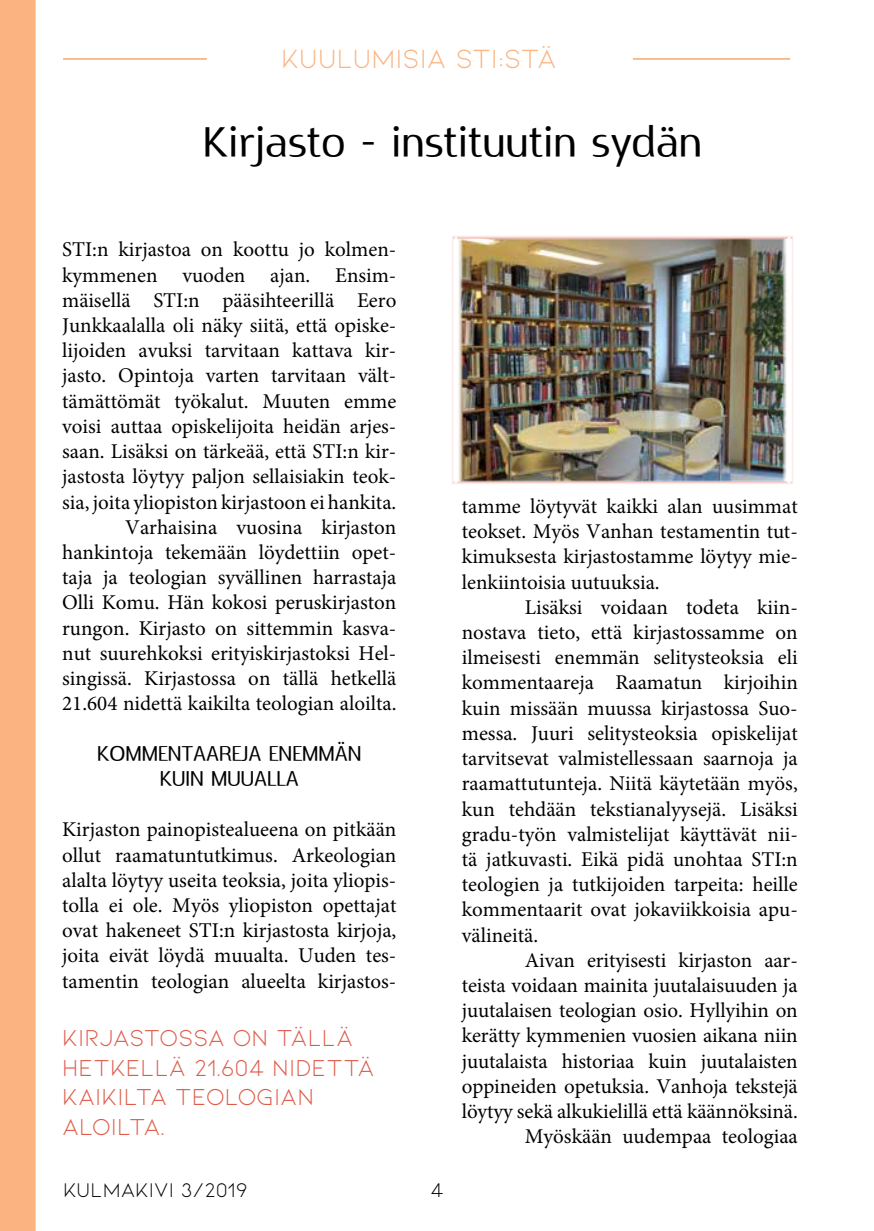
<style>
.page{position:relative;width:874px;height:1231px;background:#fff}
.page>*{position:absolute;margin:0;border:0;box-sizing:border-box;transform-origin:0 0}
.t1{font:42px "Rabelo";color:#000}
.t2{font:28px "Kiona";color:#fab381}
.t3{font:24.5px/29.4px "Kiona";color:#de5b49}
.t4{font:21px/25.2px "Minion Pro";color:#000;text-align:justify}
.t5{font:21px/25.2px "Rabelo";color:#000;text-align:center}
.t6{font:21px "Kiona";color:#000}
</style>
<div class="page">
<hr style="left:63px;top:58px;width:144px;height:2px;background:#fab381">
<hr style="left:632px;top:58px;width:157px;height:2px;background:#fab381">
<div style="left:0;top:0;width:36px;height:1230px;background:#fab381"></div>
<img style="left:458px;top:240px;width:328px;height:240px">
<h2 class="t2" style="left:281px;top:43px;width:277px">KUULUMISIA STI:STÄ</h2>
<h1 class="t1" style="left:203px;top:117px;width:500px">Kirjasto - instituutin sydän</h1>
<p class="t4" style="left:62px;top:237px;width:335px;text-align:right">STI:n kirjastoa on koottu jo kolmen&shy;kymmenen vuoden ajan. Ensim&shy;mäisellä STI:n pääsihteerillä Eero Junkkaalalla oli näky siitä, että opiske&shy;lijoiden avuksi tarvitaan kattava kir&shy;jasto. Opintoja varten tarvitaan vält&shy;tämättömät työkalut. Muuten emme voisi auttaa opiskelijoita heidän arjes&shy;saan. Lisäksi on tärkeää, että STI:n kir&shy;jastosta löytyy paljon sellaisiakin teok&shy;sia, joita yliopiston kirjastoon ei hankita.<br>Varhaisina vuosina kirjaston hankintoja tekemään löydettiin opet&shy;taja ja teologian syvällinen harrastaja Olli Komu. Hän kokosi peruskirjaston rungon. Kirjasto on sittemmin kasva&shy;nut suurehkoksi erityiskirjastoksi Hel&shy;singissä. Kirjastossa on tällä hetkellä 21.604 nidettä kaikilta teologian aloilta.</p>
<p class="t5" style="left:97px;top:740px;width:266px">KOMMENTAAREJA ENEMMÄN<br>KUIN MUUALLA</p>
<p class="t4" style="left:62px;top:817px;width:335px">Kirjaston painopistealueena on pitkään ollut raamatuntutkimus. Arkeologian alalta löytyy useita teoksia, joita yliopis&shy;tolla ei ole. Myös yliopiston opettajat ovat hakeneet STI:n kirjastosta kirjoja, joita eivät löydä muualta. Uuden tes&shy;tamentin teologian alueelta kirjastos-</p>
<p class="t3" style="left:62px;top:1023px;width:314px">KIRJASTOSSA ON TÄLLÄ<br>HETKELLÄ 21.604 NIDETTÄ<br>KAIKILTA TEOLOGIAN<br>ALOILTA.</p>
<p class="t6" style="left:63px;top:1178px;width:186px">KULMAKIVI 3/2019</p>
<p class="t6" style="left:430px;top:1178px;width:15px">4</p>
<p class="t4" style="left:461px;top:493px;width:337px">tamme löytyvät kaikki alan uusimmat teokset. Myös Vanhan testamentin tut&shy;kimuksesta kirjastostamme löytyy mie&shy;lenkiintoisia uutuuksia.</p>
<p class="t4" style="left:461px;top:594px;width:337px;text-indent:63px">Lisäksi voidaan todeta kiin&shy;nostava tieto, että kirjastossamme on ilmeisesti enemmän selitysteoksia eli kommentaareja Raamatun kirjoihin kuin missään muussa kirjastossa Suo&shy;messa. Juuri selitysteoksia opiskelijat tarvitsevat valmistellessaan saarnoja ja raamattutunteja. Niitä käytetään myös, kun tehdään tekstianalyysejä. Lisäksi gradu-työn valmistelijat käyttävät nii&shy;tä jatkuvasti. Eikä pidä unohtaa STI:n teologien ja tutkijoiden tarpeita: heille kommentaarit ovat jokaviikkoisia apu&shy;välineitä.</p>
<p class="t4" style="left:461px;top:947px;width:337px;text-align:right">Aivan erityisesti kirjaston aar-<br>teista voidaan mainita juutalaisuuden ja juutalaisen teologian osio. Hyllyihin on kerätty kymmenien vuosien aikana niin juutalaista historiaa kuin juutalaisten oppineiden opetuksia. Vanhoja tekstejä löytyy sekä alkukielillä että käännöksinä.<br>Myöskään uudempaa teologiaa</p>
</div>
